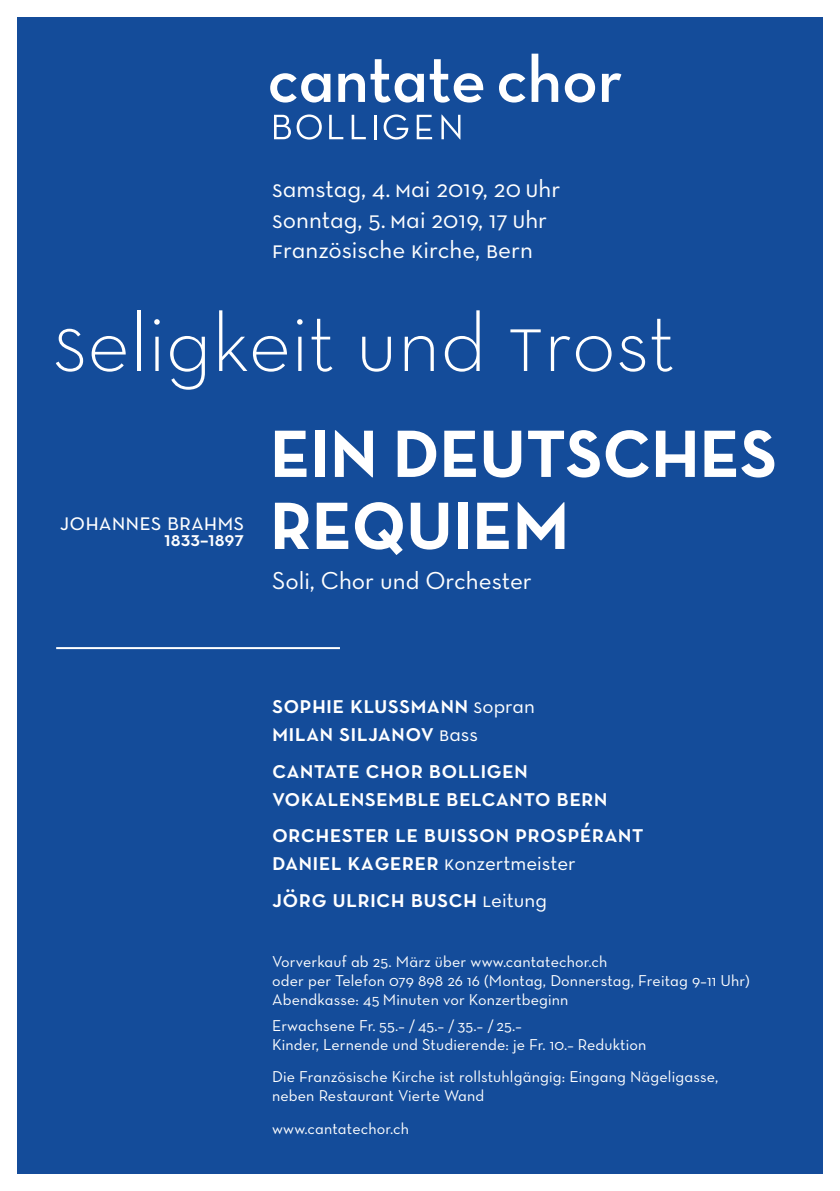
<style>
.page{position:relative;width:840px;height:1191px;background:#fff}
.page>*{position:absolute;margin:0;border:0;box-sizing:border-box;transform-origin:0 0}
.t1{font:84px "Neutraface Text Light Alt";color:#fff}
.t2{font:68px/72px "Neutraface Text Bold Alt";color:#fff}
.t3{font:25px/30px "Neutraface Text Book Alt";color:#fff}
.t4{font:25px/28px "Neutraface Text Demi Alt";letter-spacing:.01em;color:#fff}
.t5{font:600 25px/28px "Neutraface Text";letter-spacing:.01em;color:#fff}
.t6{font:21px "Neutraface Text Book Alt";color:#fff}
.t7{font:600 21px "Neutraface Text";color:#fff}
.t8{font:16px/19.2px "Neutraface Text Book Alt";letter-spacing:.01em;color:#fff}
.s1{font-family:"Neutraface Text"}
.s2{font-weight:400;font-size:21px}
.s3{font-family:"Neutraface Text Book Alt";font-weight:400;font-size:21px}
.s4{font-family:"Neutraface Text Demi Alt";font-size:25px}
.s5{font-family:"Neutraface Text Book Alt";font-size:21px}
</style>
<div class="page">
<div style="left:17px;top:17px;width:805px;height:1157px;background:#144c9a"></div>
<svg style="left:274px;top:114px;width:47px;height:26px"></svg>
<svg style="left:329px;top:115px;width:14px;height:24px"></svg>
<svg style="left:351px;top:115px;width:14px;height:24px"></svg>
<hr style="left:373px;top:115px;width:3px;height:24px;background:#fff">
<svg style="left:383px;top:114px;width:25px;height:26px"></svg>
<svg style="left:416px;top:115px;width:16px;height:24px"></svg>
<svg style="left:441px;top:114px;width:19px;height:25px"></svg>
<svg style="left:270px;top:73px;width:60px;height:30px"></svg>
<svg style="left:338px;top:59px;width:85px;height:44px"></svg>
<svg style="left:429px;top:59px;width:54px;height:44px"></svg>
<svg style="left:499px;top:73px;width:26px;height:30px"></svg>
<svg style="left:531px;top:54px;width:27px;height:48px"></svg>
<svg style="left:564px;top:73px;width:30px;height:30px"></svg>
<svg style="left:601px;top:73px;width:20px;height:29px"></svg>
<hr style="left:56px;top:647px;width:284px;height:2px;background:#fff">
<h3 class="t3" style="left:272px;top:174px;width:289px">samstag, 4. <span class="s1">M</span>ai 2019, 20 uhr sonntag, 5. <span class="s1">M</span>ai 2019, 17 uhr<br>Französische Kirche, Bern</h3>
<h1 class="t1" style="left:53px;top:289px;width:623px">Seligkeit und Trost</h1>
<h3 class="t3" style="left:60px;top:506px;width:184px">JOHANNES BRAHMS</h3>
<h3 class="t7" style="left:164px;top:525px;width:82px">1833–1897</h3>
<h2 class="t2" style="left:270px;top:417px;width:508px">EIN DEUTSCHES<br>REQUIEM</h2>
<h3 class="t3" style="left:272px;top:565px;width:261px">Soli, Chor und Orchester</h3>
<h3 class="t5" style="left:272px;top:690px;width:264px">SOPHIE KLUSSMANN <span class="s2">S</span><span class="s3">opran<br></span>MILAN SILJANOV <span class="s3">Bass</span></h3>
<h3 class="t4" style="left:272px;top:755px;width:257px">cantate chor bolligen<br>VOKALEN</h3>
<h3 class="t4" style="left:365px;top:783px;width:95px">SEMBLE BELCANTO</h3>
<h3 class="t4" style="left:272px;top:779px;width:373px;line-height:36.4px;text-indent:284px">BERN orchester le buisson prospérant</h3>
<h3 class="t6" style="left:272px;top:850px;width:305px"><span class="s4">Daniel Kagerer</span> Konzertmeister</h3>
<h3 class="t4" style="left:272px;top:884px;width:276px">jörg ulrich busch <span class="s5">leitung</span></h3>
<p class="t8" style="left:272px;top:951px;width:479px">Vorverkauf ab 25. März über www.cantatechor.ch<br>oder per Telefon 079 898 26 16 (<span class="s1">M</span>ontag, Donnerstag, Freitag 9–11 Uhr)<br>Abendkasse: 45 <span class="s1">M</span>inuten vor Konzertbeginn</p>
<p class="t8" style="left:272px;top:1015px;width:376px">Erwachsene Fr. 55.– / 45.– / 35.– / 25.–<br>Kinder, Lernende und Studierende: je Fr. 10.– Reduktion</p>
<p class="t8" style="left:272px;top:1067px;width:447px">Die Französische Kirche ist rollstuhlgängig: Eingang Nägeligasse, neben Restaurant Vierte Wand</p>
<p class="t8" style="left:272px;top:1118px;width:138px">www.cantatechor.ch</p>
</div>
